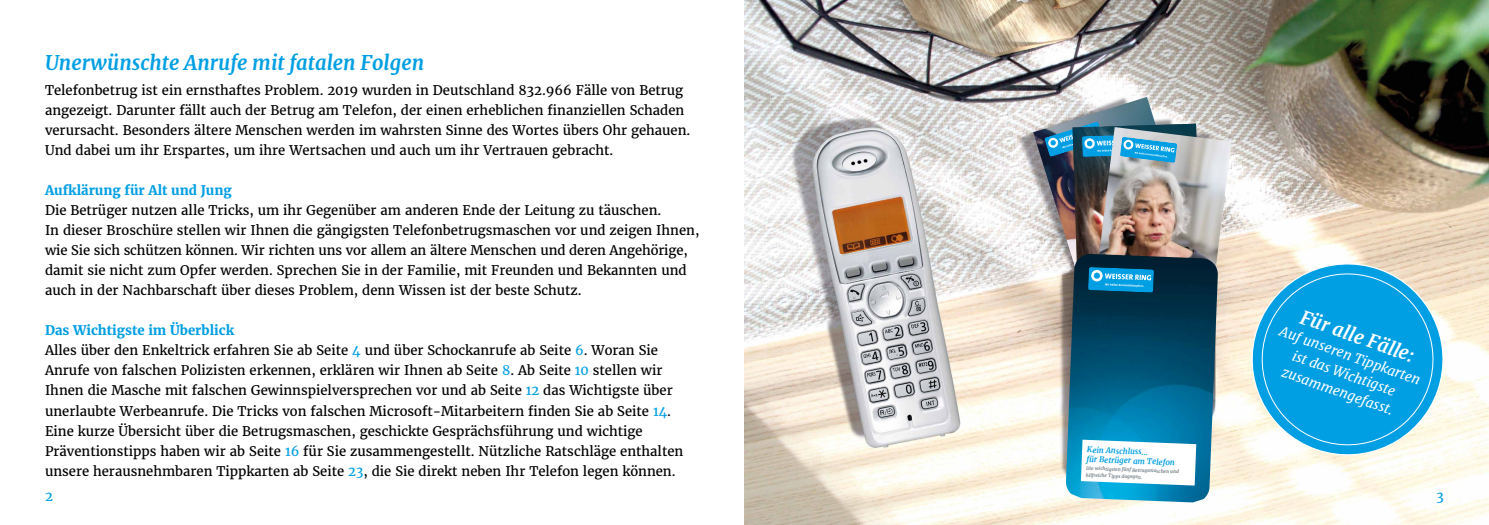
<style>
.page{position:relative;width:1489px;height:525px;background:#fff}
.page>*{position:absolute;margin:0;border:0;box-sizing:border-box;transform-origin:0 0}
.t1{font:italic 700 20px "Merriweather";color:#009fe3}
.t2{font:italic 700 18.75px "Merriweather";color:#fff}
.t3{font:italic 13.75px/18.8px "Merriweather";color:#fff;text-align:center}
.t4{font:13.12px/20px "Merriweather";color:#000}
.t5{font:700 13.12px "Merriweather";color:#009fe3}
.t6{font:13.12px "Merriweather";color:#009fe3}
.t7{font:italic 700 7.88px/9.5px "Merriweather";color:#009fe3}
.t8{font:italic 700 4.75px/6.6px "Merriweather";color:#717e86}
.s1{font-weight:700;color:#009fe3}
.s2{color:#009fe3}
</style>
<div class="page">
<img style="left:744px;top:0;width:744px;height:524px">
<svg style="left:1238px;top:250px;width:218px;height:216px"></svg>
<svg style="left:1250px;top:262px;width:194px;height:193px;background:#40b3e2"></svg>
<img style="left:1033px;top:97px;width:181px;height:260px">
<img style="left:1086px;top:127px;width:145px;height:244px">
<img style="left:1044px;top:121px;width:154px;height:101px">
<img style="left:1065px;top:254px;width:152px;height:248px">
<svg style="left:1080px;top:250px;width:135px;height:111px;background:#0d445e"></svg>
<svg style="left:1080px;top:439px;width:116px;height:46px"></svg>
<h1 class="t1" style="left:45px;top:50px;width:381px">Unerwünschte Anrufe mit fatalen Folgen</h1>
<p class="t4" style="left:45px;top:80px;width:647px">Telefonbetrug ist ein ernsthaftes Problem. 2019 wurden in Deutschland 832.966 Fälle von Betrug angezeigt. Darunter fällt auch der Betrug am Telefon, der einen erheblichen finanziellen Schaden verursacht. Besonders ältere Menschen werden im wahrsten Sinne des Wortes übers Ohr gehauen.<br>Und dabei um ihr Erspartes, um ihre Wertsachen und auch um ihr Vertrauen gebracht.</p>
<p class="t5" style="left:45px;top:182px;width:188px">Aufklärung für Alt und Jung</p>
<p class="t4" style="left:45px;top:200px;width:656px">Die Betrüger nutzen alle Tricks, um ihr Gegenüber am anderen Ende der Leitung zu täuschen.<br>In dieser Broschüre stellen wir Ihnen die gängigsten Telefonbetrugsmaschen vor und zeigen Ihnen, wie Sie sich schützen können. Wir richten uns vor allem an ältere Menschen und deren Angehörige, damit sie nicht zum Opfer werden. Sprechen Sie in der Familie, mit Freunden und Bekannten und auch in der Nachbarschaft über dieses Problem, denn Wissen ist der beste Schutz.</p>
<p class="t4" style="left:45px;top:320px;width:639px"><span class="s1">Das Wichtigste im Überblick<br></span>Alles über den Enkeltrick erfahren Sie ab Seite <span class="s2">4</span> und über Schockanrufe ab Seite <span class="s2">6</span>. Woran Sie Anrufe von falschen Polizisten erkennen, erklären wir Ihnen ab Seite <span class="s2">8</span>. Ab Seite <span class="s2">10</span> stellen wir Ihnen die Masche mit falschen Gewinnspielversprechen vor und ab Seite <span class="s2">12</span> das Wichtigste über unerlaubte Werbeanrufe. Die Tricks von falschen Microsoft-Mitarbeitern finden Sie ab Seite <span class="s2">14</span>.<br>Eine kurze Übersicht über die Betrugsmaschen, geschickte Gesprächsführung und wichtige Präventionstipps haben wir ab Seite <span class="s2">16</span> für Sie zusammengestellt. Nützliche Ratschläge enthalten unsere herausnehmbaren Tippkarten ab Seite <span class="s2">23</span>, die Sie direkt neben Ihr Telefon legen können.</p>
<p class="t7" style="left:1086px;top:445px;width:90px;rotate:2deg">Kein Anschluss...<br>für Betrüger am Telefon</p>
<p class="t8" style="left:1086px;top:464px;width:94px;rotate:2deg">Die wichtigsten fünf Betrugsmaschen und hilfreiche Tipps dagegen.</p>
<h2 class="t2" style="left:1304px;top:304px;width:121px;rotate:20deg">Für alle Fälle:</h2>
<p class="t3" style="left:1283px;top:321px;width:150px;rotate:20deg">Auf unseren Tippkarten ist das Wichtigste zusammengefasst.</p>
<p class="t6" style="left:45px;top:487px;width:9px">2</p>
<p class="t6" style="left:1436px;top:487px;width:9px">3</p>
</div>
